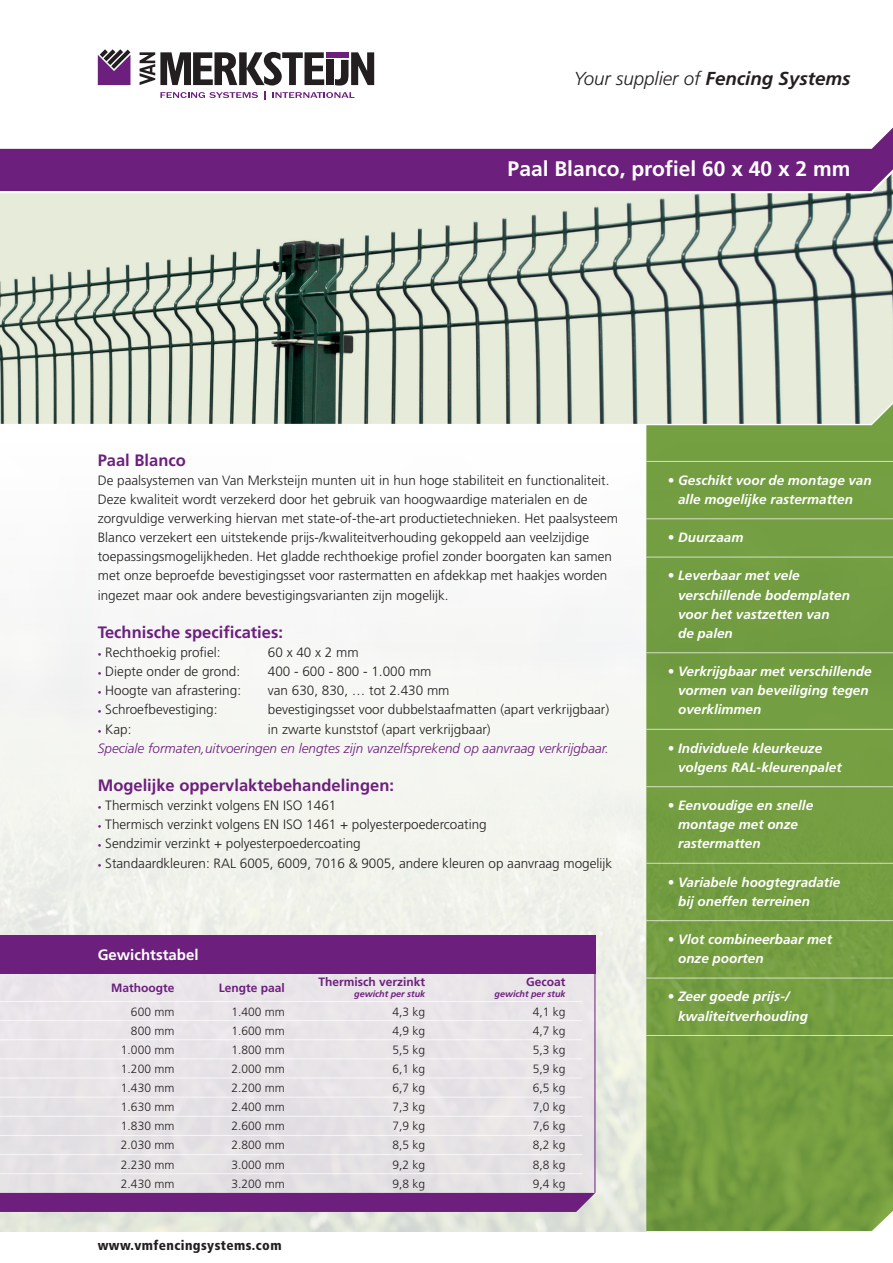
<style>
.page{position:relative;width:893px;height:1263px;background:#fff}
.page>*{position:absolute;margin:0;border:0;box-sizing:border-box;transform-origin:0 0}
._1__kop{font:700 21px "Frutiger LT Std";color:#fff}
.t1{font:italic 300 18.75px "Frutiger LT Std";color:#231f20}
._2__titel{font:700 16.5px "Frutiger LT Std";color:#6c1f7d}
._6__tabel_titel{font:700 15px "Frutiger LT Std";color:#fff}
._3__body{font:300 13.5px/19.2px "Frutiger LT Std";color:#231f20}
._5__inhoud{font:italic 700 13.5px/19.2px "Frutiger LT Std";color:#fff}
._4__body_voorwaarden{font:italic 300 13.5px "Frutiger LT Std";color:#6c1f7d}
.t2{font:900 condensed 13.5px "Frutiger LT Std";letter-spacing:.03em;color:#231f20}
._8__tabel_body{font:300 12px "Frutiger LT Std";color:#231f20}
._7__tabel_kop{font:700 12px "Frutiger LT Std";color:#6c1f7d}
._7__tabel_kop-2{font:italic 700 9px "Frutiger LT Std";color:#6c1f7d}
.s1{font-weight:700}
.s2{font-size:7.5px;color:#6c1f7d}
</style>
<div class="page">
<img style="left:0;top:194px;width:893px;height:194px">
<svg style="left:160px;top:92px;width:98px;height:6px"></svg>
<svg style="left:264px;top:91px;width:2px;height:9px"></svg>
<svg style="left:272px;top:92px;width:82px;height:6px"></svg>
<div style="left:326px;top:52px;width:22px;height:6px;background:#6c1f7d"></div>
<div style="left:326px;top:60px;width:7px;height:25px;background:#231f20"></div>
<svg style="left:335px;top:52px;width:39px;height:34px"></svg>
<svg style="left:140px;top:52px;width:184px;height:33px"></svg>
<svg style="left:98px;top:49px;width:32px;height:36px"></svg>
<svg style="left:0;top:127px;width:893px;height:28px"></svg>
<svg style="left:0;top:388px;width:893px;height:36px;background:#bcc6b7"></svg>
<svg style="left:0;top:155px;width:893px;height:39px;background:#763086"></svg>
<img style="left:646px;top:391px;width:247px;height:840px">
<hr style="left:646px;top:461px;width:247px;height:1px;background:#fff">
<div style="left:0;top:1193px;width:595px;height:19px;background:#6c1f7d"></div>
<div style="left:0;top:973px;width:595px;height:220px;background:#e8e4e7"></div>
<hr style="left:0;top:1001px;width:583px;height:1px;background:#fff">
<hr style="left:0;top:1020px;width:583px;height:1px;background:#fff">
<hr style="left:0;top:1039px;width:583px;height:1px;background:#fff">
<hr style="left:0;top:1058px;width:583px;height:1px;background:#fff">
<hr style="left:0;top:1077px;width:583px;height:1px;background:#fff">
<hr style="left:0;top:1097px;width:583px;height:1px;background:#fff">
<hr style="left:0;top:1116px;width:583px;height:1px;background:#fff">
<hr style="left:0;top:1135px;width:583px;height:1px;background:#fff">
<hr style="left:0;top:1154px;width:583px;height:1px;background:#fff">
<hr style="left:0;top:1173px;width:583px;height:1px;background:#fff">
<hr style="left:595px;top:935px;width:1px;height:258px;background:#6c1f7d">
<div style="left:0;top:935px;width:595px;height:38px;background:#6c1f7d"></div>
<hr style="left:646px;top:652px;width:247px;height:1px;background:#fff">
<hr style="left:646px;top:729px;width:247px;height:1px;background:#fff">
<hr style="left:646px;top:786px;width:247px;height:1px;background:#fff">
<hr style="left:646px;top:863px;width:247px;height:1px;background:#fff">
<hr style="left:646px;top:920px;width:247px;height:1px;background:#fff">
<hr style="left:646px;top:978px;width:247px;height:1px;background:#fff">
<hr style="left:646px;top:1035px;width:247px;height:1px;background:#fff">
<hr style="left:646px;top:518px;width:247px;height:1px;background:#fff">
<hr style="left:646px;top:557px;width:247px;height:1px;background:#fff">
<h2 class="t1" style="left:574px;top:68px;width:278px">Your supplier of <span class="s1">Fencing Systems</span></h2>
<p class="_1__kop" style="left:508px;top:156px;width:344px">Paal Blanco, profiel 60 x 40 x 2 mm</p>
<p class="_2__titel" style="left:98px;top:450px;width:90px">Paal Blanco</p>
<p class="_3__body" style="left:98px;top:471px;width:522px">De paalsystemen van Van Merksteijn munten uit in hun hoge stabiliteit en functionaliteit.<br>Deze kwaliteit wordt verzekerd door het gebruik van hoogwaardige materialen en de zorgvuldige verwerking hiervan met state-of-the-art productietechnieken. Het paalsysteem Blanco verzekert een uitstekende prijs-/kwaliteitverhouding gekoppeld aan veelzijdige toepassingsmogelijkheden. Het gladde rechthoekige profiel zonder boorgaten kan samen met onze beproefde bevestigingsset voor rastermatten en afdekkap met haakjes worden ingezet maar ook andere bevestigingsvarianten zijn mogelijk.</p>
<p class="_2__titel" style="left:98px;top:622px;width:187px">Technische specificaties:</p>
<p class="_3__body" style="left:98px;top:643px;width:124px"><span class="s2">•</span> Rechthoekig profiel:</p>
<p class="_3__body" style="left:268px;top:643px;width:92px">60 x 40 x 2 mm</p>
<p class="_3__body" style="left:98px;top:662px;width:144px"><span class="s2">•</span> Diepte onder de grond:</p>
<p class="_3__body" style="left:268px;top:662px;width:165px">400 - 600 - 800 - 1.000 mm</p>
<p class="_3__body" style="left:98px;top:681px;width:145px"><span class="s2">•</span> Hoogte van afrastering:</p>
<p class="_3__body" style="left:268px;top:681px;width:183px">van 630, 830, … tot 2.430 mm</p>
<p class="_3__body" style="left:98px;top:700px;width:121px"><span class="s2">•</span> Schroefbevestiging:</p>
<p class="_3__body" style="left:268px;top:700px;width:343px">bevestigingsset voor dubbelstaafmatten (apart verkrijgbaar)</p>
<p class="_3__body" style="left:98px;top:719px;width:35px"><span class="s2">•</span> Kap:</p>
<p class="_3__body" style="left:268px;top:719px;width:224px">in zwarte kunststof (apart verkrijgbaar)</p>
<p class="_4__body_voorwaarden" style="left:98px;top:740px;width:513px">Speciale formaten,uitvoeringen en lengtes zijn vanzelfsprekend op aanvraag verkrijgbaar.</p>
<p class="_2__titel" style="left:98px;top:775px;width:298px">Mogelijke oppervlaktebehandelingen:</p>
<p class="_3__body" style="left:98px;top:796px;width:240px"><span class="s2">•</span> Thermisch verzinkt volgens EN ISO 1461</p>
<p class="_3__body" style="left:98px;top:815px;width:390px"><span class="s2">•</span> Thermisch verzinkt volgens EN ISO 1461 + polyesterpoedercoating</p>
<p class="_3__body" style="left:98px;top:834px;width:264px"><span class="s2">•</span> Sendzimir verzinkt + polyesterpoedercoating</p>
<p class="_3__body" style="left:98px;top:853px;width:516px"><span class="s2">•</span> Standaardkleuren: RAL 6005, 6009, 7016 &amp; 9005, andere kleuren op aanvraag mogelijk</p>
<p class="_6__tabel_titel" style="left:98px;top:946px;width:102px">Gewichtstabel</p>
<p class="_7__tabel_kop" style="left:111px;top:980px;width:65px">Mathoogte</p>
<p class="_7__tabel_kop" style="left:219px;top:980px;width:68px">Lengte paal</p>
<p class="_7__tabel_kop" style="left:319px;top:975px;width:108px">Thermisch verzinkt</p>
<p class="_7__tabel_kop-2" style="left:354px;top:989px;width:73px">gewicht per stuk</p>
<p class="_7__tabel_kop" style="left:526px;top:975px;width:41px">Gecoat</p>
<p class="_7__tabel_kop-2" style="left:495px;top:989px;width:73px">gewicht per stuk</p>
<p class="_8__tabel_body" style="left:131px;top:1004px;width:45px">600 mm</p>
<p class="_8__tabel_body" style="left:232px;top:1004px;width:55px">1.400 mm</p>
<p class="_8__tabel_body" style="left:393px;top:1004px;width:34px">4,3 kg</p>
<p class="_8__tabel_body" style="left:533px;top:1004px;width:34px">4,1 kg</p>
<p class="_8__tabel_body" style="left:131px;top:1024px;width:45px">800 mm</p>
<p class="_8__tabel_body" style="left:232px;top:1024px;width:55px">1.600 mm</p>
<p class="_8__tabel_body" style="left:393px;top:1024px;width:34px">4,9 kg</p>
<p class="_8__tabel_body" style="left:533px;top:1024px;width:34px">4,7 kg</p>
<p class="_8__tabel_body" style="left:121px;top:1043px;width:55px">1.000 mm</p>
<p class="_8__tabel_body" style="left:232px;top:1043px;width:55px">1.800 mm</p>
<p class="_8__tabel_body" style="left:393px;top:1043px;width:34px">5,5 kg</p>
<p class="_8__tabel_body" style="left:533px;top:1043px;width:34px">5,3 kg</p>
<p class="_8__tabel_body" style="left:121px;top:1062px;width:55px">1.200 mm</p>
<p class="_8__tabel_body" style="left:232px;top:1062px;width:55px">2.000 mm</p>
<p class="_8__tabel_body" style="left:393px;top:1062px;width:34px">6,1 kg</p>
<p class="_8__tabel_body" style="left:533px;top:1062px;width:34px">5,9 kg</p>
<p class="_8__tabel_body" style="left:121px;top:1081px;width:55px">1.430 mm</p>
<p class="_8__tabel_body" style="left:232px;top:1081px;width:55px">2.200 mm</p>
<p class="_8__tabel_body" style="left:393px;top:1081px;width:34px">6,7 kg</p>
<p class="_8__tabel_body" style="left:533px;top:1081px;width:34px">6,5 kg</p>
<p class="_8__tabel_body" style="left:121px;top:1100px;width:55px">1.630 mm</p>
<p class="_8__tabel_body" style="left:232px;top:1100px;width:55px">2.400 mm</p>
<p class="_8__tabel_body" style="left:393px;top:1100px;width:34px">7,3 kg</p>
<p class="_8__tabel_body" style="left:533px;top:1100px;width:34px">7,0 kg</p>
<p class="_8__tabel_body" style="left:121px;top:1119px;width:55px">1.830 mm</p>
<p class="_8__tabel_body" style="left:232px;top:1119px;width:55px">2.600 mm</p>
<p class="_8__tabel_body" style="left:393px;top:1119px;width:34px">7,9 kg</p>
<p class="_8__tabel_body" style="left:533px;top:1119px;width:34px">7,6 kg</p>
<p class="_8__tabel_body" style="left:121px;top:1138px;width:55px">2.030 mm</p>
<p class="_8__tabel_body" style="left:232px;top:1138px;width:55px">2.800 mm</p>
<p class="_8__tabel_body" style="left:393px;top:1138px;width:34px">8,5 kg</p>
<p class="_8__tabel_body" style="left:533px;top:1138px;width:34px">8,2 kg</p>
<p class="_8__tabel_body" style="left:121px;top:1158px;width:55px">2.230 mm</p>
<p class="_8__tabel_body" style="left:232px;top:1158px;width:55px">3.000 mm</p>
<p class="_8__tabel_body" style="left:393px;top:1158px;width:34px">9,2 kg</p>
<p class="_8__tabel_body" style="left:533px;top:1158px;width:34px">8,8 kg</p>
<p class="_8__tabel_body" style="left:121px;top:1177px;width:55px">2.430 mm</p>
<p class="_8__tabel_body" style="left:232px;top:1177px;width:55px">3.200 mm</p>
<p class="_8__tabel_body" style="left:393px;top:1177px;width:34px">9,8 kg</p>
<p class="_8__tabel_body" style="left:533px;top:1177px;width:34px">9,4 kg</p>
<p class="t2" style="left:98px;top:1237px;width:185px">www.vmfencingsystems.com</p>
<p class="_5__inhoud" style="left:678px;top:471px;width:195px;text-indent:-11px">• Geschikt voor de montage van alle mogelijke rastermatten</p>
<p class="_5__inhoud" style="left:668px;top:528px;width:77px">• Duurzaam</p>
<p class="_5__inhoud" style="left:678px;top:566px;width:173px;text-indent:-11px">• Leverbaar met vele verschillende bodemplaten voor het vastzetten van<br>de palen</p>
<p class="_5__inhoud" style="left:678px;top:662px;width:195px;text-indent:-11px">• Verkrijgbaar met verschillende vormen van beveiliging tegen overklimmen</p>
<p class="_5__inhoud" style="left:678px;top:738px;width:165px;text-indent:-11px">• Individuele kleurkeuze volgens RAL-kleurenpalet</p>
<p class="_5__inhoud" style="left:678px;top:796px;width:137px;text-indent:-11px">• Eenvoudige en snelle montage met onze rastermatten</p>
<p class="_5__inhoud" style="left:678px;top:872px;width:164px;text-indent:-11px">• Variabele hoogtegradatie bij oneffen terreinen</p>
<p class="_5__inhoud" style="left:678px;top:930px;width:155px;text-indent:-11px">• Vlot combineerbaar met onze poorten</p>
<p class="_5__inhoud" style="left:678px;top:987px;width:131px;text-indent:-11px">• Zeer goede prijs-/ kwaliteitverhouding</p>
</div>
